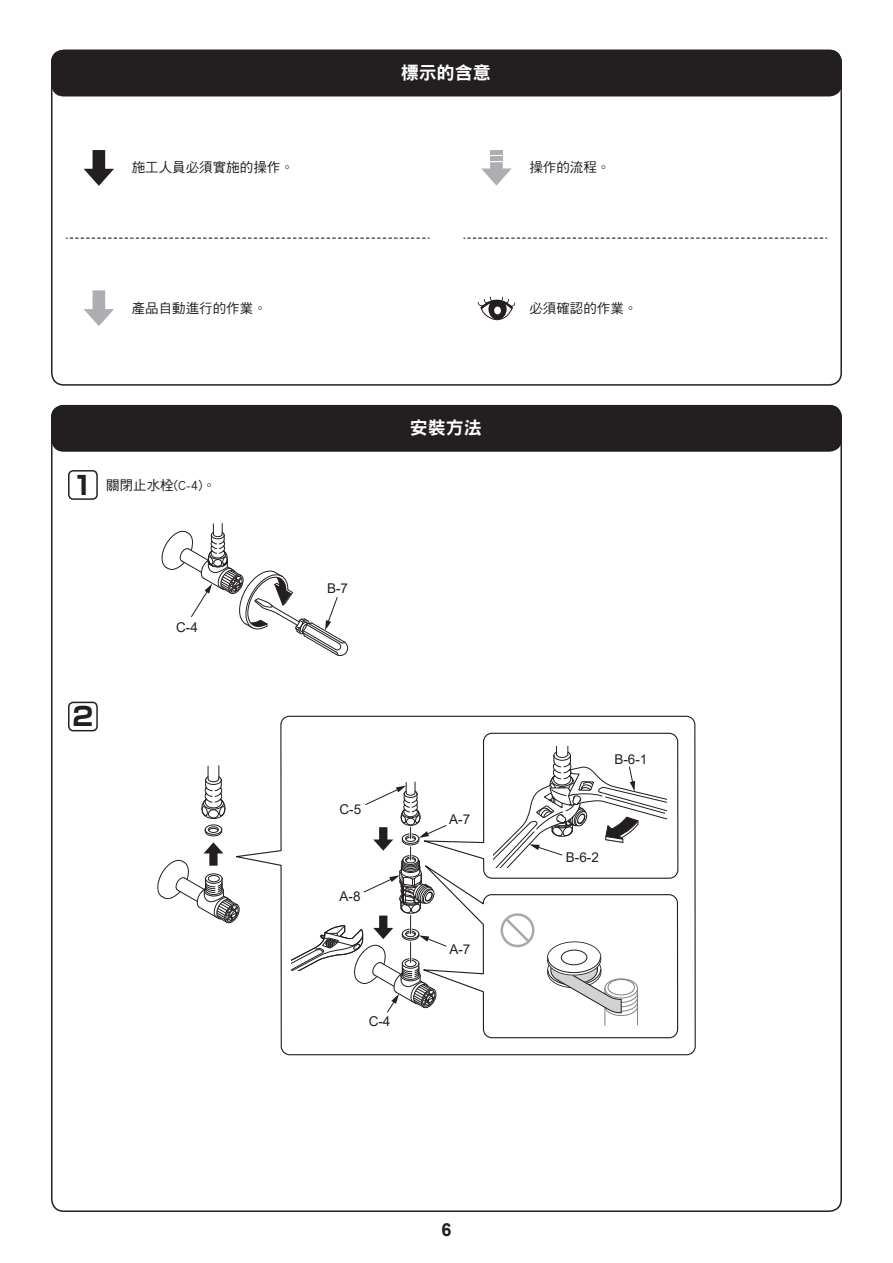
<style>
.page{position:relative;width:893px;height:1263px;background:#fff}
.page>*{position:absolute;margin:0;border:0;box-sizing:border-box;transform-origin:0 0}
.t1{font:700 25.5px "Shin Go Pro";color:#231f20}
.t2{font:18px "DF Hei Std W9";color:#fff}
.t3{font:700 18px "Arial";color:#231f20}
.t4{font:13.5px "DF Hei Std W5";color:#231f20}
.t5{font:13.5px "Arial";color:#231f20}
</style>
<div class="page">
<div style="left:68px;top:470px;width:30px;height:30px;border:1px solid #231f20;border-radius:5px"></div>
<div style="left:68px;top:702px;width:30px;height:29px;border:1px solid #231f20;border-radius:5px"></div>
<svg style="left:66px;top:238px;width:363px;height:1px"></svg>
<svg style="left:84px;top:150px;width:30px;height:36px"></svg>
<svg style="left:84px;top:290px;width:30px;height:36px"></svg>
<svg style="left:463px;top:238px;width:364px;height:1px"></svg>
<svg style="left:481px;top:162px;width:31px;height:24px"></svg>
<hr style="left:490px;top:150px;width:13px;height:4px;background:#adaeb2">
<hr style="left:490px;top:156px;width:13px;height:4px;background:#adaeb2">
<svg style="left:478px;top:296px;width:37px;height:24px"></svg>
<div style="left:51px;top:50px;width:791px;height:46px;background:#231f20;border-radius:13px"></div>
<div style="left:51px;top:405px;width:791px;height:47px;background:#231f20;border-radius:13px"></div>
<svg style="left:161px;top:523px;width:188px;height:133px"></svg>
<svg style="left:241px;top:715px;width:455px;height:341px"></svg>
<svg style="left:416px;top:1038px;width:263px;height:18px"></svg>
<svg style="left:157px;top:766px;width:84px;height:158px"></svg>
<svg style="left:291px;top:729px;width:391px;height:309px"></svg>
<p class="t4" style="left:132px;top:160px;width:163px">施工人員必須實施的操作。</p>
<h2 class="t2" style="left:401px;top:63px;width:91px">標示的含意</h2>
<p class="t4" style="left:529px;top:160px;width:82px">操作的流程。</p>
<p class="t4" style="left:132px;top:301px;width:136px">產品自動進行的作業。</p>
<h1 class="t1" style="left:73px;top:465px;width:22px">1</h1>
<p class="t4" style="left:106px;top:478px;width:111px">關閉止水栓(C-4)。</p>
<h1 class="t1" style="left:73px;top:696px;width:22px">2</h1>
<p class="t5" style="left:176px;top:618px;width:23px">C-4</p>
<p class="t5" style="left:327px;top:579px;width:23px">B-7</p>
<h2 class="t2" style="left:410px;top:418px;width:73px">安裝方法</h2>
<p class="t4" style="left:529px;top:301px;width:109px">必須確認的作業。</p>
<p class="t5" style="left:339px;top:800px;width:23px">C-5</p>
<p class="t5" style="left:339px;top:887px;width:23px">A-8</p>
<p class="t5" style="left:369px;top:1012px;width:23px">C-4</p>
<p class="t5" style="left:449px;top:810px;width:23px">A-7</p>
<p class="t5" style="left:449px;top:940px;width:23px">A-7</p>
<p class="t5" style="left:614px;top:750px;width:35px">B-6-1</p>
<p class="t5" style="left:566px;top:848px;width:35px">B-6-2</p>
<h2 class="t3" style="left:441px;top:1217px;width:12px">6</h2>
</div>
